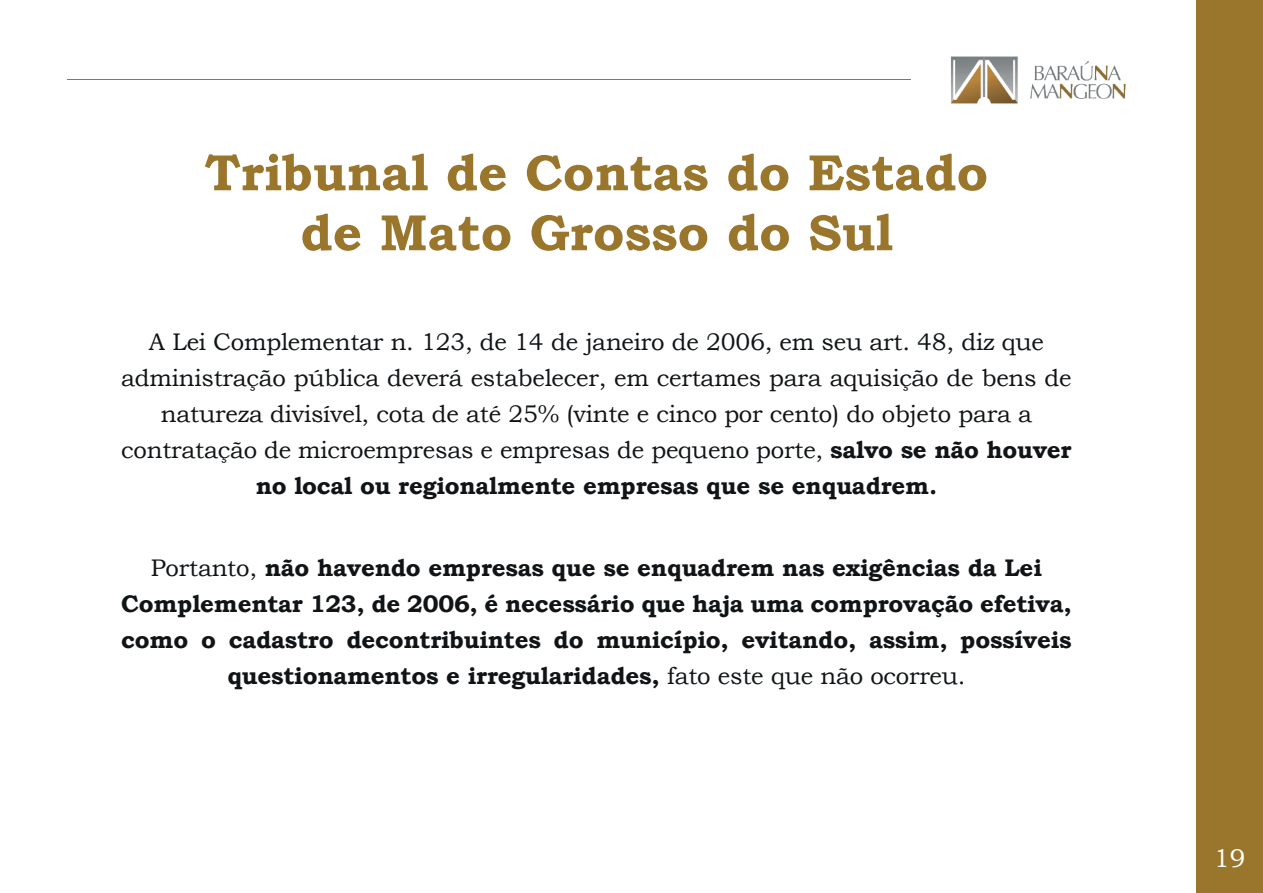
<style>
.page{position:relative;width:1263px;height:893px;background:#fff}
.page>*{position:absolute;margin:0;border:0;box-sizing:border-box;transform-origin:0 0}
.t1{font:700 51px/60px "Bookman Old Style";color:#9a762c;text-align:center}
.t2{font:25.5px "Bookman Old Style";color:#fff}
.t3{font:24px/36px "Bookman Old Style";letter-spacing:-.01em;color:#111416;text-align:center}
.t4{font:700 24px/36px "Bookman Old Style";letter-spacing:-.01em;color:#111416;text-align:center}
.s1{font-weight:700}
.s2{font-weight:400}
</style>
<div class="page">
<div style="left:1196px;top:0;width:67px;height:893px;background:#9a762c"></div>
<img style="left:951px;top:56px;width:174px;height:47px">
<hr style="left:68px;top:79px;width:843px;height:1px;background:#9a762c">
<h1 class="t1" style="left:205px;top:142px;width:785px">Tribunal de Contas do Estado de Mato Grosso do Sul</h1>
<p class="t3" style="left:121px;top:323px;width:952px">A Lei Complementar n. 123, de 14 de janeiro de 2006, em seu art. 48, diz que administração pública deverá estabelecer, em certames para aquisição de bens de natureza divisível, cota de até 25% (vinte e cinco por cento) do objeto para a contratação de microempresas e empresas de pequeno porte, <span class="s1">salvo se não houver no local ou regionalmente empresas que se enquadrem.</span></p>
<p class="t4" style="left:121px;top:550px;width:952px"><span class="s2">Portanto,</span> não havendo empresas que se enquadrem nas exigências da Lei Complementar 123, de 2006, é necessário que haja uma comprovação efetiva, como o cadastro decontribuintes do município, evitando, assim, possíveis questionamentos e irregularidades, <span class="s2">fato este que não ocorreu.</span></p>
<p class="t2" style="left:1214px;top:842px;width:33px">19</p>
</div>
